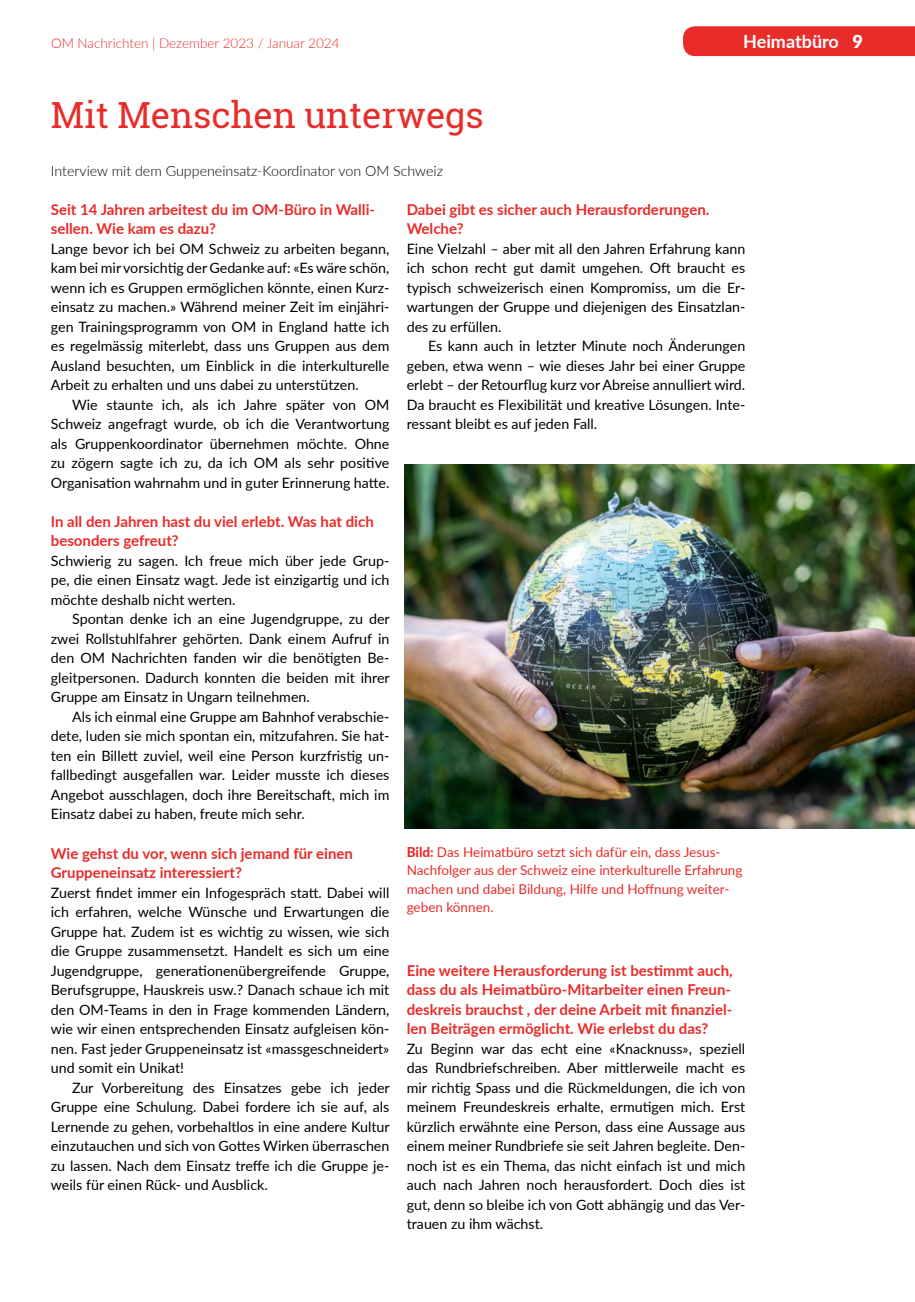
<style>
.page{position:relative;width:915px;height:1302px;background:#fff}
.page>*{position:absolute;margin:0;border:0;box-sizing:border-box;transform-origin:0 0}
.t1{font:36px "Roboto Slab";letter-spacing:-.005em;color:#e82c2a}
.t2{font:700 18px "Lato";color:#fff}
.t3{font:700 15px/19.5px "Lato";color:#e82c2a}
.t4{font:14.25px/19.5px "Lato";color:#000;text-align:justify}
.t5{font:300 14.25px "Lato";color:#000}
.t6{font:13.5px/18.5px "Lato";letter-spacing:-.005em;color:#e82c2a}
.t7{font:300 13.5px "Lato";color:#e82c2a}
.s1{font-weight:900}
.s2{font-weight:800}
</style>
<div class="page">
<div style="left:683px;top:26px;width:231px;height:30px;background:#e82c2a"></div>
<img style="left:404px;top:464px;width:510px;height:364px">
<p class="t7" style="left:51px;top:34px;width:290px">OM Nachrichten | Dezember 2023 / Januar 2024</p>
<p class="t2" style="left:743px;top:28px;width:121px">Heimatbüro <span class="s1">9</span></p>
<h1 class="t1" style="left:51px;top:90px;width:434px">Mit Menschen unterwegs</h1>
<p class="t5" style="left:51px;top:160px;width:393px">Interview mit dem Guppeneinsatz-Koordinator von OM Schweiz</p>
<p class="t3" style="left:51px;top:199px;width:325px">Seit 14 Jahren arbeitest du im OM-Büro in Walli&shy;sellen. Wie kam es dazu?</p>
<p class="t4" style="left:51px;top:238px;width:340px">Lange bevor ich bei OM Schweiz zu arbeiten begann, kam bei mir vorsichtig der Gedanke auf: «Es wäre schön, wenn ich es Gruppen ermöglichen könnte, einen Kurz&shy;einsatz zu machen.» Während meiner Zeit im einjähri&shy;gen Trainingsprogramm von OM in England hatte ich es regelmässig miterlebt, dass uns Gruppen aus dem Ausland besuchten, um Einblick in die interkulturelle Arbeit zu erhalten und uns dabei zu unterstützen.</p>
<p class="t4" style="left:51px;top:394px;width:340px;text-indent:21px">Wie staunte ich, als ich Jahre später von OM Schweiz angefragt wurde, ob ich die Verantwortung als Gruppenkoordinator übernehmen möchte. Ohne zu zögern sagte ich zu, da ich OM als sehr positive Organisation wahrnahm und in guter Erinnerung hatte.</p>
<p class="t3" style="left:51px;top:511px;width:324px">In all den Jahren hast du viel erlebt. Was hat dich besonders gefreut?</p>
<p class="t4" style="left:51px;top:550px;width:340px">Schwierig zu sagen. Ich freue mich über jede Grup&shy;pe, die einen Einsatz wagt. Jede ist einzigartig und ich möchte deshalb nicht werten.</p>
<p class="t4" style="left:51px;top:608px;width:340px;text-indent:21px">Spontan denke ich an eine Jugendgruppe, zu der zwei Rollstuhlfahrer gehörten. Dank einem Aufruf in den OM Nachrichten fanden wir die benötigten Be&shy;gleitpersonen. Dadurch konnten die beiden mit ihrer Gruppe am Einsatz in Ungarn teilnehmen.</p>
<p class="t4" style="left:51px;top:706px;width:340px;text-indent:21px">Als ich einmal eine Gruppe am Bahnhof verabschie&shy;dete, luden sie mich spontan ein, mitzufahren. Sie hat&shy;ten ein Billett zuviel, weil eine Person kurzfristig un&shy;fallbedingt ausgefallen war. Leider musste ich dieses Angebot ausschlagen, doch ihre Bereitschaft, mich im Einsatz dabei zu haben, freute mich sehr.</p>
<p class="t3" style="left:51px;top:842px;width:303px">Wie gehst du vor, wenn sich jemand für einen<br>Gruppeneinsatz interessiert?</p>
<p class="t4" style="left:51px;top:881px;width:340px">Zuerst findet immer ein Infogespräch statt. Dabei will ich erfahren, welche Wünsche und Erwartungen die Gruppe hat. Zudem ist es wichtig zu wissen, wie sich die Gruppe zusammensetzt. Handelt es sich um eine Jugendgruppe, generationenübergreifende Gruppe, Berufsgruppe, Hauskreis usw.? Danach schaue ich mit den OM-Teams in den in Frage kommenden Ländern, wie wir einen entsprechenden Einsatz aufgleisen kön&shy;nen. Fast jeder Gruppeneinsatz ist «massgeschneidert» und somit ein Unikat!</p>
<p class="t4" style="left:51px;top:1076px;width:340px;text-indent:21px">Zur Vorbereitung des Einsatzes gebe ich jeder Gruppe eine Schulung. Dabei fordere ich sie auf, als Lernende zu gehen, vorbehaltlos in eine andere Kultur einzutauchen und sich von Gottes Wirken überraschen zu lassen. Nach dem Einsatz treffe ich die Gruppe je&shy;weils für einen Rück- und Ausblick.</p>
<p class="t3" style="left:406px;top:199px;width:304px">Dabei gibt es sicher auch Herausforderungen.<br>Welche?</p>
<p class="t4" style="left:406px;top:238px;width:340px">Eine Vielzahl – aber mit all den Jahren Erfahrung kann ich schon recht gut damit umgehen. Oft braucht es typisch schweizerisch einen Kompromiss, um die Er&shy;wartungen der Gruppe und diejenigen des Einsatzlan&shy;des zu erfüllen.</p>
<p class="t4" style="left:406px;top:335px;width:340px;text-indent:21px">Es kann auch in letzter Minute noch Änderungen geben, etwa wenn – wie dieses Jahr bei einer Gruppe erlebt – der Retourflug kurz vor Abreise annulliert wird.<br>Da braucht es Flexibilität und kreative Lösungen. Inte&shy;ressant bleibt es auf jeden Fall.</p>
<p class="t6" style="left:406px;top:841px;width:337px"><span class="s2">Bild:</span> Das Heimatbüro setzt sich dafür ein, dass Jesus-Nachfolger aus der Schweiz eine interkulturelle Erfahrung machen und dabei Bildung, Hilfe und Hoffnung weiter&shy;geben können.</p>
<p class="t3" style="left:406px;top:959px;width:327px;text-align:justify">Eine weitere Herausforderung ist bestimmt auch, dass du als Heimatbüro-Mitarbeiter einen Freun&shy;deskreis brauchst , der deine Arbeit mit finanziel&shy;len Beiträgen ermöglicht. Wie erlebst du das?</p>
<p class="t4" style="left:406px;top:1037px;width:340px">Zu Beginn war das echt eine «Knacknuss», speziell das Rundbriefschreiben. Aber mittlerweile macht es mir richtig Spass und die Rückmeldungen, die ich von meinem Freundeskreis erhalte, ermutigen mich. Erst kürzlich erwähnte eine Person, dass eine Aussage aus einem meiner Rundbriefe sie seit Jahren begleite. Den&shy;noch ist es ein Thema, das nicht einfach ist und mich auch nach Jahren noch herausfordert. Doch dies ist gut, denn so bleibe ich von Gott abhängig und das Ver&shy;trauen zu ihm wächst.</p>
</div>
